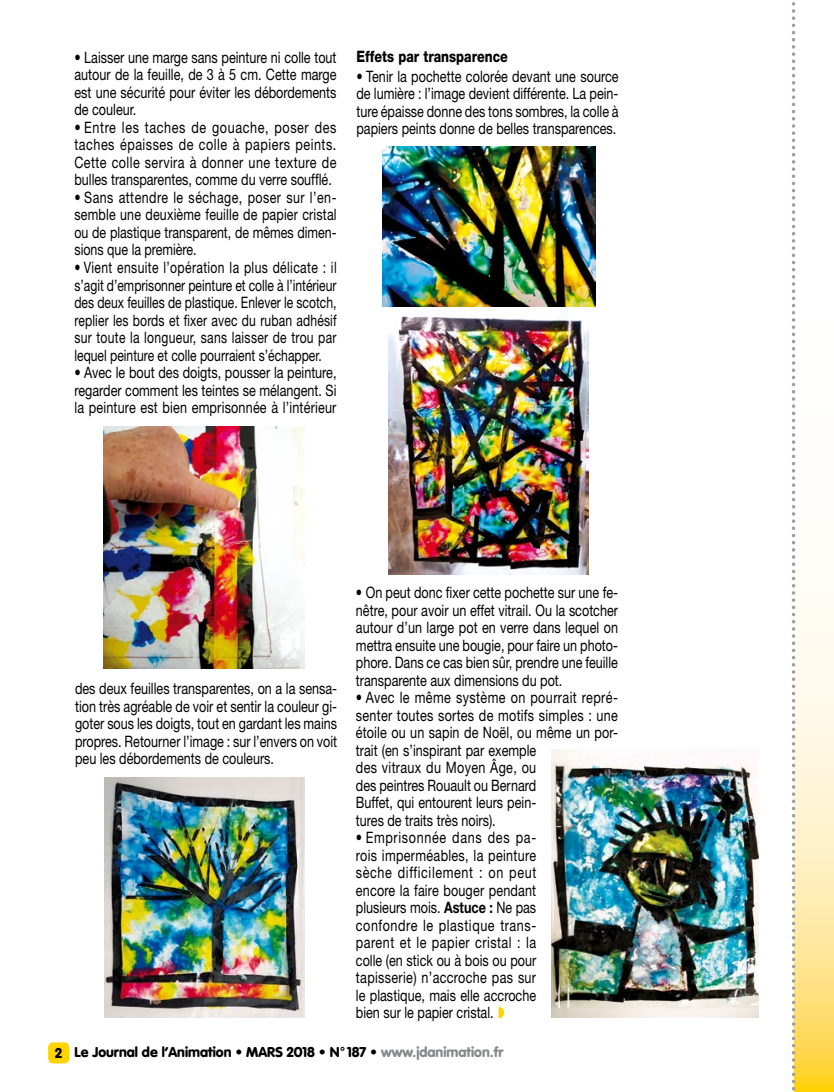
<style>
.page{position:relative;width:834px;height:1092px;background:#fff}
.page>*{position:absolute;margin:0;border:0;box-sizing:border-box;transform-origin:0 0}
.t1{font:15.75px/17.5px "Helvetica Neue";color:#000;text-align:justify;scale:.8 1}
.t2{font:15.75px/17.5px "Helvetica Neue";color:#000;text-align:justify;scale:.77 1}
.t3{font:15.75px/17.5px "Helvetica Neue";color:#000;text-align:justify;scale:.79 1}
.t4{font:800 15.75px "Helvetica Neue";color:#000;scale:.8 1}
.t5{font:900 14px "VAG Rounded";color:#000}
.s1{font-weight:700}
.s2{color:#ffd400}
.s3{color:#87888a}
</style>
<div class="page">
<svg style="left:795px;top:3px;width:38px;height:1088px"></svg>
<svg style="left:791px;top:2px;width:4px;height:1090px"></svg>
<div style="left:48px;top:1042px;width:21px;height:21px;background:#ffd400;border-radius:5px"></div>
<img style="left:103px;top:426px;width:202px;height:242px">
<img style="left:105px;top:777px;width:200px;height:240px">
<img style="left:382px;top:146px;width:213px;height:160px">
<img style="left:388px;top:316px;width:200px;height:258px">
<img style="left:551px;top:750px;width:207px;height:267px">
<p class="t1" style="left:74px;top:48px;width:329px">• Laisser une marge sans peinture ni colle tout autour de la feuille, de 3 à 5 cm. Cette marge est une sécurité pour éviter les débordements de couleur.</p>
<p class="t1" style="left:74px;top:118px;width:329px">• Entre les taches de gouache, poser des taches épaisses de colle à papiers peints.<br>Cette colle servira à donner une texture de bulles transparentes, comme du verre soufflé.</p>
<p class="t3" style="left:74px;top:188px;width:333px">• Sans attendre le séchage, poser sur l’en&shy;semble une deuxième feuille de papier cristal ou de plastique transparent, de mêmes dimen&shy;sions que la première.</p>
<p class="t2" style="left:74px;top:258px;width:342px">• Vient ensuite l’opération la plus délicate : il s’agit d’emprisonner peinture et colle à l’intérieur des deux feuilles de plastique. Enlever le scotch, replier les bords et fixer avec du ruban adhésif sur toute la longueur, sans laisser de trou par lequel peinture et colle pourraient s’échapper.</p>
<p class="t1" style="left:74px;top:363px;width:329px">• Avec le bout des doigts, pousser la peinture, regarder comment les teintes se mélangent. Si la peinture est bien emprisonnée à l’intérieur</p>
<p class="t4" style="left:356px;top:47px;width:191px">Effets par transparence</p>
<p class="t1" style="left:356px;top:67px;width:329px">• Tenir la pochette colorée devant une source de lumière : l’image devient différente. La pein&shy;ture épaisse donne des tons sombres, la colle à papiers peints donne de belles transparences.</p>
<p class="t1" style="left:75px;top:679px;width:329px">des deux feuilles transparentes, on a la sensa&shy;tion très agréable de voir et sentir la couleur gi&shy;goter sous les doigts, tout en gardant les mains propres. Retourner l’image : sur l’envers on voit peu les débordements de couleurs.</p>
<p class="t1" style="left:356px;top:583px;width:329px">• On peut donc fixer cette pochette sur une fe&shy;nêtre, pour avoir un effet vitrail. Ou la scotcher autour d’un large pot en verre dans lequel on mettra ensuite une bougie, pour faire un photo&shy;phore. Dans ce cas bien sûr, prendre une feuille transparente aux dimensions du pot.</p>
<p class="t1" style="left:356px;top:688px;width:329px;text-align:left">• Avec le même système on pourrait repré&shy;senter toutes sortes de motifs simples : une étoile ou un sapin de Noël, ou même un por&shy;trait (en s’inspirant par exemple<br>des vitraux du Moyen Âge, ou<br>des peintres Rouault ou Bernard<br>Buffet, qui entourent leurs pein-<br>tures de traits très noirs).</p>
<p class="t1" style="left:356px;top:828px;width:227px">• Emprisonnée dans des pa&shy;rois imperméables, la peinture sèche difficilement : on peut encore la faire bouger pendant plusieurs mois. <span class="s1">Astuce :</span> Ne pas confondre le plastique trans&shy;parent et le papier cristal : la colle (en stick ou à bois ou pour tapisserie) n’accroche pas sur le plastique, mais elle accroche bien sur le papier cristal. <span class="s2">◗</span></p>
<p class="t5" style="left:55px;top:1043px;width:449px">2 Le Journal de l’Animation • MARS 2018 • N° 187 • <span class="s3">www.jdanimation.fr</span></p>
</div>
